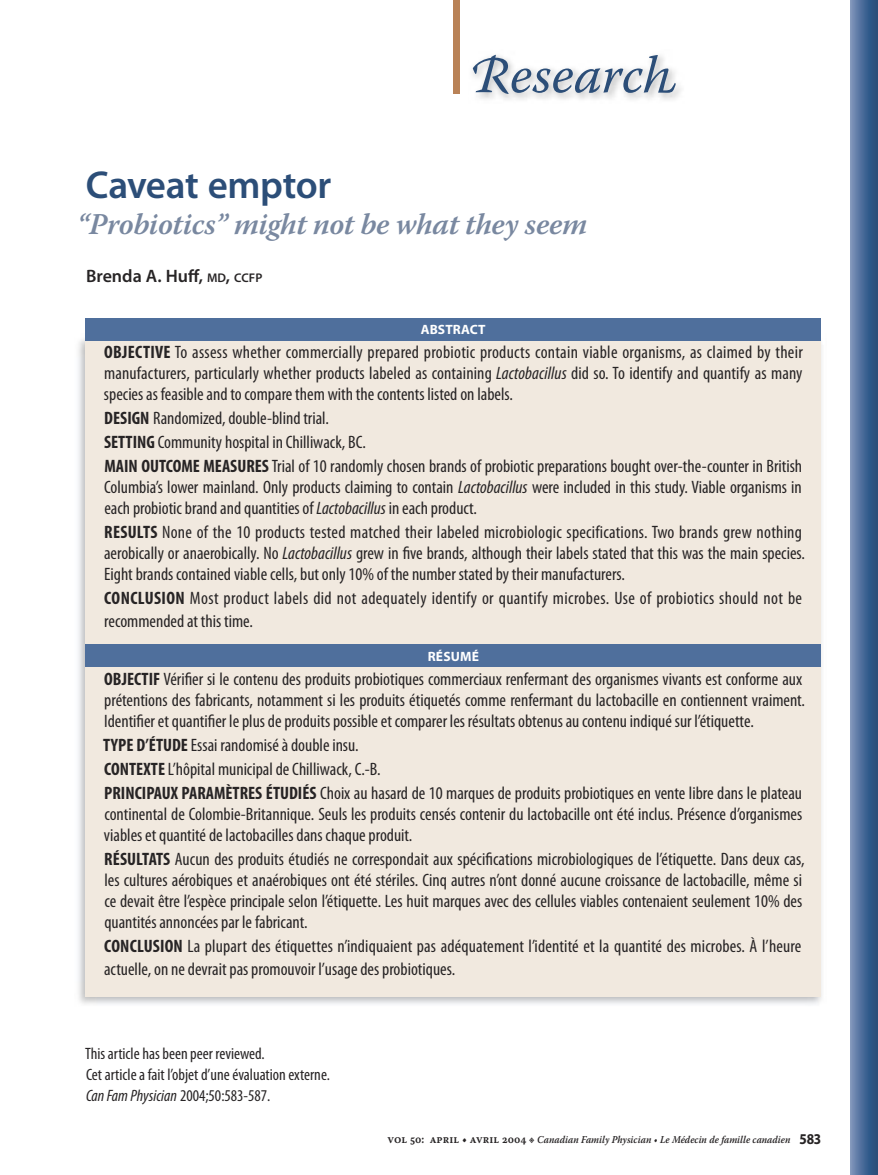
<style>
.page{position:relative;width:878px;height:1175px;background:#fff}
.page>*{position:absolute;margin:0;border:0;box-sizing:border-box;transform-origin:0 0}
.t1{font:italic 52.5px "Warnock Pro";color:#2c4e78}
.t2{font:600 39px "Myriad Pro";letter-spacing:-.01em;color:#2c4e78}
.t3{font:italic 600 30px "Warnock Pro";letter-spacing:-.015em;color:#7988a0}
.t4{font:condensed 18px/21px "Myriad Pro";color:#272425}
.t5{font:condensed 18px/22.5px "Myriad Pro";letter-spacing:.02em;color:#272425}
.t6{font:600 18px "Myriad Pro";color:#272425}
.t7{font:condensed 16.5px/21px "Myriad Pro";color:#272425}
.t8{font:700 13.5px "Myriad Pro";letter-spacing:.005em;color:#fff}
.t9{font:italic 600 10.5px "Warnock Pro";color:#272425;scale:.9 1}
.s1{font-size:12.6px}
.s2{font-weight:700}
.s3{font-style:italic}
.s4{font-family:"Warnock Pro Semibold Capt";font-weight:400;font-style:normal;font-size:12px}
.s5{font-family:"Warnock Pro Capt";font-weight:400;font-style:normal;font-size:12px}
.s6{font-family:"Myriad Pro";font-weight:700;font-style:normal;font-size:15px}
</style>
<div class="page">
<div style="left:850px;top:0;width:28px;height:1174px;background:linear-gradient(to right,#7890b9,#1e4978)"></div>
<div style="left:453px;top:0;width:6px;height:93px;background:#b98257"></div>
<img style="left:78px;top:334px;width:744px;height:670px">
<div style="left:86px;top:339px;width:734px;height:657px;background:#f1e9df"></div>
<div style="left:86px;top:318px;width:734px;height:22px;background:#4f6f9c"></div>
<div style="left:86px;top:644px;width:734px;height:23px;background:#4f6f9c"></div>
<h1 class="t1" style="left:468px;top:43px;width:211px">Research</h1>
<h2 class="t2" style="left:86px;top:163px;width:247px">Caveat emptor</h2>
<h3 class="t3" style="left:77px;top:206px;width:511px">“Probiotics” might not be what they seem</h3>
<p class="t6" style="left:86px;top:266px;width:178px">Brenda A. Huff, <span class="s1">MD</span>, <span class="s1">CCFP</span></p>
<p class="t8" style="left:421px;top:322px;width:66px">ABSTRACT</p>
<p class="t4" style="left:104px;top:342px;width:700px;text-align:justify"><span class="s2">OBJECTIVE</span> To assess whether commercially prepared probiotic products contain viable organisms, as claimed by their manufacturers, particularly whether products labeled as containing <span class="s3">Lactobacillus</span> did so. To identify and quantify as many species as feasible and to compare them with the contents listed on labels.</p>
<p class="t4" style="left:104px;top:407px;width:699px;line-height:24px"><span class="s2">DESIGN</span> Randomized, double-blind trial.<br><span class="s2">SETTING</span> Community hospital in Chilliwack, BC.<br><span class="s2">MAIN OUTCOME MEASURES</span> Trial of 10 randomly chosen brands of probiotic preparations bought over-the-counter in British</p>
<p class="t4" style="left:104px;top:477px;width:699px">Columbia’s lower mainland. Only products claiming to contain <span class="s3">Lactobacillus</span> were included in this study. Viable organisms in each probiotic brand and quantities of <span class="s3">Lactobacillus</span> in each product.</p>
<p class="t4" style="left:104px;top:522px;width:702px"><span class="s2">RESULTS</span> None of the 10 products tested matched their labeled microbiologic specifications. Two brands grew nothing aerobically or anaerobically. No <span class="s3">Lactobacillus</span> grew in five brands, although their labels stated that this was the main species.<br>Eight brands contained viable cells, but only 10% of the number stated by their manufacturers.</p>
<p class="t5" style="left:104px;top:587px;width:699px"><span class="s2">CONCLUSION</span> Most product labels did not adequately identify or quantify microbes. Use of probiotics should not be recommended at this time.</p>
<p class="t8" style="left:427px;top:649px;width:53px">RÉSUMÉ</p>
<p class="t4" style="left:104px;top:669px;width:702px"><span class="s2">OBJECTIF</span> Vérifier si le contenu des produits probiotiques commerciaux renfermant des organismes vivants est conforme aux prétentions des fabricants, notamment si les produits étiquetés comme renfermant du lactobacille en contiennent vraiment.<br>Identifier et quantifier le plus de produits possible et comparer les résultats obtenus au contenu indiqué sur l’étiquette.</p>
<p class="t4" style="left:103px;top:733px;width:700px;line-height:24px"><span class="s2">TYPE D’ÉTUDE</span> Essai randomisé à double insu.<br><span class="s2">CONTEXTE</span> L’hôpital municipal de Chilliwack, C.-B.<br><span class="s2">PRINCIPAUX PARAMÈTRES ÉTUDIÉS</span> Choix au hasard de 10 marques de produits probiotiques en vente libre dans le plateau</p>
<p class="t4" style="left:104px;top:804px;width:700px">continental de Colombie-Britannique. Seuls les produits censés contenir du lactobacille ont été inclus. Présence d’organismes viables et quantité de lactobacilles dans chaque produit.</p>
<p class="t4" style="left:104px;top:849px;width:701px"><span class="s2">RÉSULTATS</span> Aucun des produits étudiés ne correspondait aux spécifications microbiologiques de l’étiquette. Dans deux cas, les cultures aérobiques et anaérobiques ont été stériles. Cinq autres n’ont donné aucune croissance de lactobacille, même si ce devait être l’espèce principale selon l’étiquette. Les huit marques avec des cellules viables contenaient seulement 10% des quantités annoncées par le fabricant.</p>
<p class="t4" style="left:104px;top:935px;width:698px;line-height:22.5px"><span class="s2">CONCLUSION</span> La plupart des étiquettes n’indiquaient pas adéquatement l’identité et la quantité des microbes. À l’heure actuelle, on ne devrait pas promouvoir l’usage des probiotiques.</p>
<p class="t7" style="left:85px;top:1043px;width:246px">This article has been peer reviewed.<br>Cet article a fait l’objet d’une évaluation externe.<br><span class="s3">Can Fam Physician</span> 2004;50:583-587.</p>
<p class="t9" style="left:387px;top:1133px;width:483px"><span class="s4">VOL 50: APRIL • AVRIL 2004</span> <span class="s5">d</span> Canadian Family Physician • Le Médecin de famille canadien <span class="s6">583</span></p>
</div>
